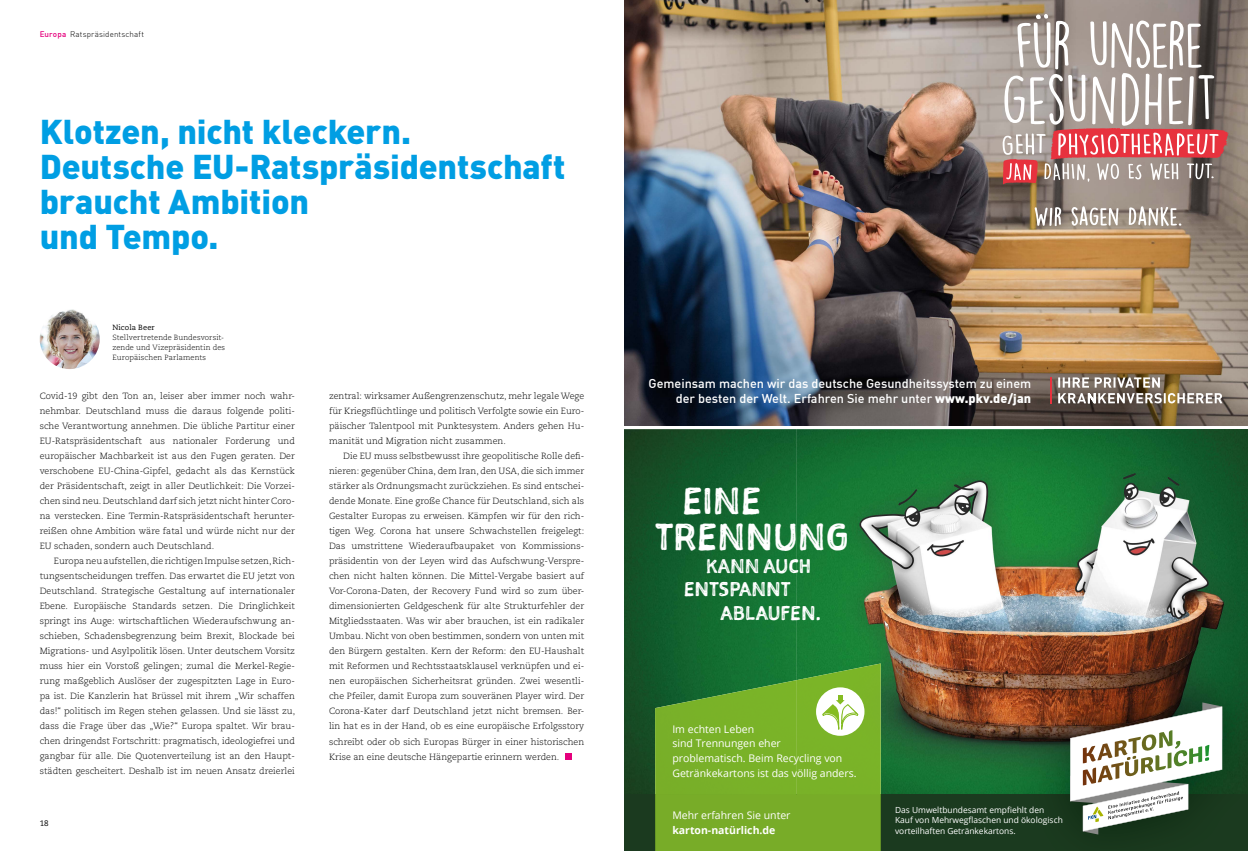
<style>
.page{position:relative;width:1248px;height:851px;background:#fff}
.page>*{position:absolute;margin:0;border:0;box-sizing:border-box;transform-origin:0 0}
.t1{font:35.7px/35.7px "Sketchnote Square";color:#fff}
.t2{font:900 34px/35px "DIN Pro";letter-spacing:-.005em;color:#009ee3}
.t3{font:18.9px/23.1px "Sketchnote Square";color:#fff}
.t4{font:500 12.6px/15.6px "DIN Offc Pro";color:#fff;text-align:right}
.t5{font:10.5px/14.7px "Open Sans";color:#fff}
.t6{font:700 10.5px "Open Sans";color:#fff}
.t7{font:300 9px/15px "Caecilia LT Std";color:#000;text-align:justify}
.t8{font:8.4px/10.5px "Open Sans";color:#fff}
.t9{font:300 8px "DIN";letter-spacing:.015em;color:#000}
.t10{font:8px "Caecilia LT Std";color:#000}
.t11{font:300 7.5px/10px "Caecilia LT Std";letter-spacing:.01em;color:#000}
.t12{font:7.5px "Caecilia LT Std";letter-spacing:.01em;color:#000}
.s1{font-weight:500;color:#e5007d}
.s2{font-weight:900}
</style>
<div class="page">
<img style="left:624px;top:0;width:623px;height:425px">
<svg style="left:1002px;top:14px;width:226px;height:170px;background:#b29491"></svg>
<svg style="left:1034px;top:207px;width:27px;height:19px"></svg>
<svg style="left:1071px;top:206px;width:47px;height:20px"></svg>
<svg style="left:1128px;top:206px;width:53px;height:20px"></svg>
<hr style="left:1049px;top:377px;width:2px;height:26px;background:#e7323e">
<svg style="left:1058px;top:393px;width:164px;height:10px"></svg>
<svg style="left:1058px;top:377px;width:101px;height:10px"></svg>
<img style="left:624px;top:429px;width:172px;height:365px">
<img style="left:796px;top:429px;width:248px;height:229px">
<img style="left:1044px;top:429px;width:203px;height:222px">
<img style="left:796px;top:658px;width:223px;height:34px">
<img style="left:880px;top:692px;width:139px;height:102px">
<div style="left:624px;top:794px;width:623px;height:56px;background:#1b3a1f"></div>
<img style="left:655px;top:680px;width:141px;height:114px">
<img style="left:796px;top:663px;width:84px;height:131px">
<div style="left:655px;top:794px;width:225px;height:56px;background:#78ac28"></div>
<img style="left:1019px;top:651px;width:228px;height:184px">
<svg style="left:1069px;top:702px;width:153px;height:132px"></svg>
<div style="left:816px;top:687px;width:48px;height:48px;background:#fff;border-radius:50%"></div>
<svg style="left:822px;top:695px;width:36px;height:35px"></svg>
<svg style="left:566px;top:753px;width:6px;height:6px"></svg>
<img style="left:40px;top:309px;width:60px;height:60px;border-radius:30px">
<p class="t9" style="left:40px;top:29px;width:106px"><span class="s1">Europa</span> Ratspräsidentschaft</p>
<h2 class="t2" style="left:40px;top:110px;width:527px">Klotzen, nicht kleckern.<br>Deutsche EU-Ratspräsidentschaft braucht Ambition<br>und Tempo.</h2>
<p class="t12" style="left:112px;top:323px;width:44px">Nicola Beer</p>
<p class="t11" style="left:112px;top:332px;width:114px">Stellvertretende Bundesvorsit&shy;zende und Vizepräsidentin des<br>Europäischen Parlaments</p>
<p class="t7" style="left:40px;top:388px;width:257px">Covid-19 gibt den Ton an, leiser aber immer noch wahr&shy;nehmbar. Deutschland muss die daraus folgende politi&shy;sche Verantwortung annehmen. Die übliche Partitur einer EU-Ratspräsidentschaft aus nationaler Forderung und europäischer Machbarkeit ist aus den Fugen geraten. Der verschobene EU-China-Gipfel, gedacht als das Kernstück der Präsidentschaft, zeigt in aller Deutlichkeit: Die Vorzei&shy;chen sind neu. Deutschland darf sich jetzt nicht hinter Coro&shy;na verstecken. Eine Termin-Ratspräsidentschaft herunter&shy;reißen ohne Ambition wäre fatal und würde nicht nur der EU schaden, sondern auch Deutschland.</p>
<p class="t7" style="left:40px;top:553px;width:257px;text-indent:14px">Europa neu aufstellen, die richtigen Impulse setzen, Rich&shy;tungsentscheidungen treffen. Das erwartet die EU jetzt von Deutschland. Strategische Gestaltung auf internationaler Ebene. Europäische Standards setzen. Die Dringlichkeit springt ins Auge: wirtschaftlichen Wiederaufschwung an&shy;schieben, Schadensbegrenzung beim Brexit, Blockade bei Migrations- und Asylpolitik lösen. Unter deutschem Vorsitz muss hier ein Vorstoß gelingen; zumal die Merkel-Regie&shy;rung maßgeblich Auslöser der zugespitzten Lage in Euro&shy;pa ist. Die Kanzlerin hat Brüssel mit ihrem „Wir schaffen das!“ politisch im Regen stehen gelassen. Und sie lässt zu, dass die Frage über das „Wie?“ Europa spaltet. Wir brau&shy;chen dringendst Fortschritt: pragmatisch, ideologiefrei und gangbar für alle. Die Quotenverteilung ist an den Haupt&shy;städten gescheitert. Deshalb ist im neuen Ansatz dreierlei</p>
<p class="t10" style="left:40px;top:818px;width:10px">18</p>
<p class="t7" style="left:329px;top:389px;width:257px">zentral: wirksamer Außengrenzenschutz, mehr legale Wege für Kriegsflüchtlinge und politisch Verfolgte sowie ein Euro&shy;päischer Talentpool mit Punktesystem. Anders gehen Hu&shy;manität und Migration nicht zusammen.</p>
<p class="t7" style="left:329px;top:449px;width:257px;text-indent:14px">Die EU muss selbstbewusst ihre geopolitische Rolle defi&shy;nieren: gegenüber China, dem Iran, den USA, die sich immer stärker als Ordnungsmacht zurückziehen. Es sind entschei&shy;dende Monate. Eine große Chance für Deutschland, sich als Gestalter Europas zu erweisen. Kämpfen wir für den rich&shy;tigen Weg. Corona hat unsere Schwachstellen freigelegt:<br>Das umstrittene Wiederaufbaupaket von Kommissions&shy;präsidentin von der Leyen wird das Aufschwung-Verspre&shy;chen nicht halten können. Die Mittel-Vergabe basiert auf Vor-Corona-Daten, der Recovery Fund wird so zum über&shy;dimensionierten Geldgeschenk für alte Strukturfehler der Mitgliedsstaaten. Was wir aber brauchen, ist ein radikaler Umbau. Nicht von oben bestimmen, sondern von unten mit den Bürgern gestalten. Kern der Reform: den EU-Haushalt mit Reformen und Rechtsstaatsklausel verknüpfen und ei&shy;nen europäischen Sicherheitsrat gründen. Zwei wesentli&shy;che Pfeiler, damit Europa zum souveränen Player wird. Der Corona-Kater darf Deutschland jetzt nicht bremsen. Ber&shy;lin hat es in der Hand, ob es eine europäische Erfolgsstory schreibt oder ob sich Europas Bürger in einer historischen Krise an eine deutsche Hängepartie erinnern werden.</p>
<h3 class="t4" style="left:648px;top:374px;width:384px">Gemeinsam machen wir das deutsche Gesundheitssystem zu einem der besten der Welt. Erfahren Sie mehr unter <span class="s2">www.pkv.de/jan</span></h3>
<h1 class="t1" style="left:655px;top:483px;width:195px;text-indent:27px">EINE<br>TRENNUNG</h1>
<h3 class="t3" style="left:683px;top:554px;width:129px;text-indent:22px">KANN AUCH<br>ENTSPANNT</h3>
<h3 class="t3" style="left:721px;top:601px;width:102px">ABLAUFEN.</h3>
<p class="t5" style="left:672px;top:721px;width:186px">Im echten Leben<br>sind Trennungen eher problematisch. Beim Recycling von<br>Getränkekartons ist das völlig anders.</p>
<p class="t5" style="left:672px;top:807px;width:120px">Mehr erfahren Sie unter</p>
<p class="t6" style="left:672px;top:822px;width:105px">karton-natürlich.de</p>
<p class="t8" style="left:895px;top:804px;width:169px">Das Umweltbundesamt empfiehlt den<br>Kauf von Mehrwegflaschen und ökologisch vorteilhaften Getränkekartons.</p>
</div>
